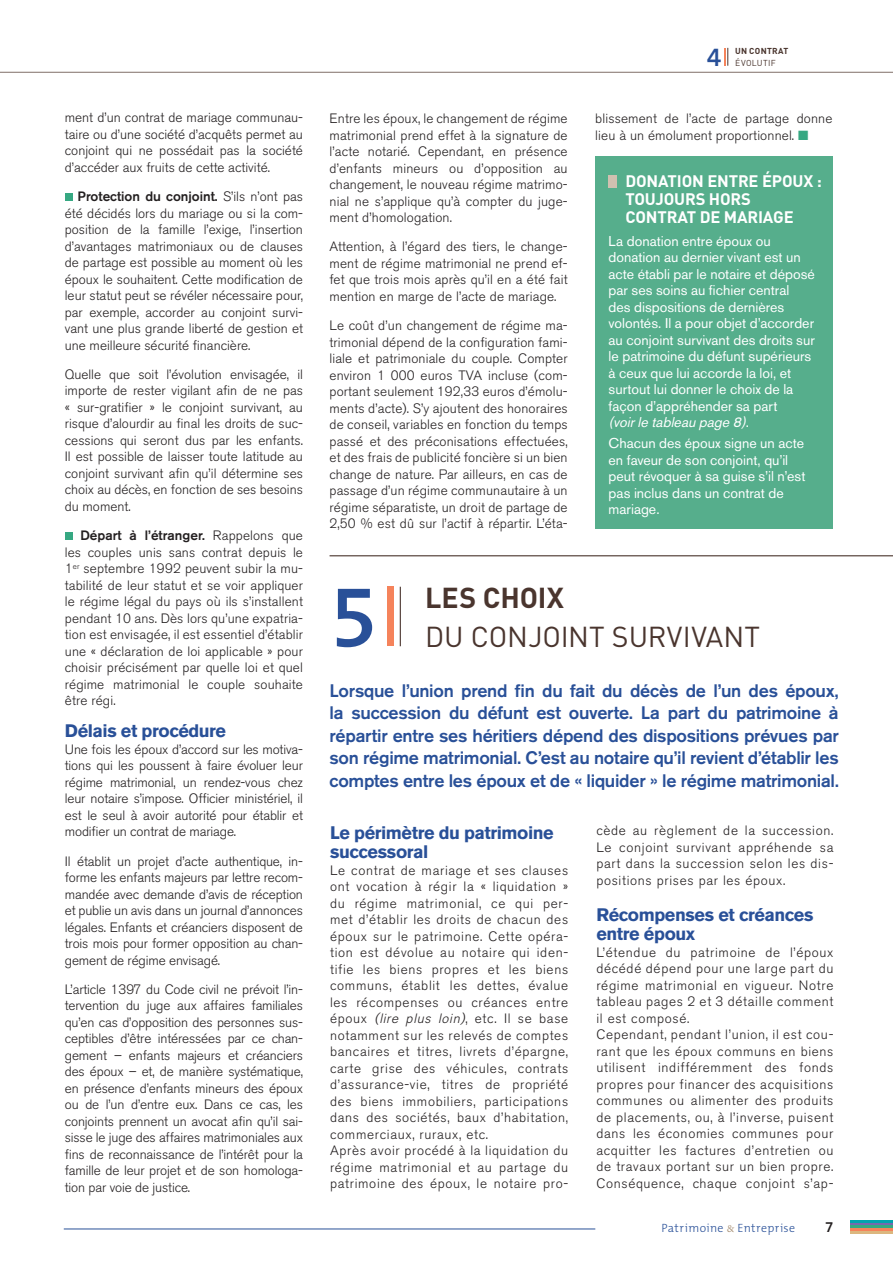
<style>
.page{position:relative;width:893px;height:1263px;background:#fff}
.page>*{position:absolute;margin:0;border:0;box-sizing:border-box;transform-origin:0 0}
.t1{font:600 88.5px "The Mix B6";color:#295098}
.t2{font:28.5px "DIN";color:#4a352e}
.t3{font:700 28.5px "DIN";letter-spacing:-.005em;color:#4a352e}
.t4{font:600 26.55px "The Mix B6";color:#295098}
.t5{font:500 18px/22.5px "Akzidenz Grotesk BE";letter-spacing:-.015em;color:#295098;text-align:justify}
.t6{font:700 18px/19.5px "Akzidenz Grotesk BE";letter-spacing:-.02em;color:#295098}
.t7{font:700 16.5px/18px "DIN";letter-spacing:-.01em;color:#fff}
.t8{font:600 15px "The Mix B6";color:#231f20}
.t9{font:14.1px/16.5px "Akzidenz Grotesk BE";color:#fff}
.t10{font:300 13.5px/16.5px "Akzidenz Grotesk BE";letter-spacing:.05em;color:#231f20;text-align:justify}
.t11{font:300 13.5px/16.5px "Akzidenz Grotesk BE";letter-spacing:.01em;color:#231f20}
.t12{font:300 12px "The Mix B3";letter-spacing:.03em;color:#295098}
.t13{font:700 8.55px "DIN";letter-spacing:.03em;color:#4a352e}
.t14{font:8.55px "DIN";letter-spacing:.035em;color:#4a352e}
.s1{font-weight:500}
.s2{color:#36a882}
.s3{font-style:italic}
.s4{font-family:"Minion Pro";font-weight:400;font-size:10.5px;color:#ab957c}
</style>
<div class="page">
<hr style="left:64px;top:1229px;width:531px;height:1px;background:#295098">
<hr style="left:850px;top:1220px;width:43px;height:2px;background:#02a3ae">
<hr style="left:850px;top:1223px;width:43px;height:2px;background:#7768ae">
<hr style="left:850px;top:1228px;width:43px;height:2px;background:#f5835b">
<hr style="left:850px;top:1226px;width:43px;height:2px;background:#36a882">
<hr style="left:850px;top:1231px;width:43px;height:2px;background:#dcb77f">
<hr style="left:0;top:72px;width:893px;height:1px;background:#8e7e78">
<div style="left:65px;top:193px;width:7px;height:8px;background:#36a882"></div>
<div style="left:65px;top:532px;width:7px;height:8px;background:#36a882"></div>
<hr style="left:330px;top:555px;width:563px;height:1px;background:#4a352e">
<hr style="left:400px;top:587px;width:1px;height:59px;background:#4a352e">
<div style="left:387px;top:587px;width:6px;height:59px;background:#f5835b"></div>
<div style="left:595px;top:156px;width:237px;height:372px;background:#56ae8c"></div>
<div style="left:609px;top:175px;width:8px;height:12px;background:#d0c0b0"></div>
<svg style="left:724px;top:48px;width:4px;height:18px"></svg>
<p class="t10" style="left:65px;top:110px;width:240px">ment d’un contrat de mariage communau&shy;taire ou d’une société d’acquêts permet au conjoint qui ne possédait pas la société d’accéder aux fruits de cette activité.</p>
<p class="t10" style="left:65px;top:188px;width:240px;text-indent:13px"><span class="s1">Protection du conjoint.</span> S’ils n’ont pas été décidés lors du mariage ou si la com&shy;position de la famille l’exige, l’insertion d’avantages matrimoniaux ou de clauses de partage est possible au moment où les époux le souhaitent. Cette modification de leur statut peut se révéler nécessaire pour, par exemple, accorder au conjoint survi&shy;vant une plus grande liberté de gestion et une meilleure sécurité financière.</p>
<p class="t10" style="left:65px;top:366px;width:240px">Quelle que soit l’évolution envisagée, il importe de rester vigilant afin de ne pas « sur-gratifier » le conjoint survivant, au risque d’alourdir au final les droits de suc&shy;cessions qui seront dus par les enfants.<br>Il est possible de laisser toute latitude au conjoint survivant afin qu’il détermine ses choix au décès, en fonction de ses besoins du moment.</p>
<p class="t10" style="left:65px;top:527px;width:240px;text-indent:16px"><span class="s1">Départ à l’étranger.</span> Rappelons que les couples unis sans contrat depuis le 1<sup>er</sup> septembre 1992 peuvent subir la mu&shy;tabilité de leur statut et se voir appliquer le régime légal du pays où ils s’installent pendant 10 ans. Dès lors qu’une expatria&shy;tion est envisagée, il est essentiel d’établir une « déclaration de loi applicable » pour choisir précisément par quelle loi et quel régime matrimonial le couple souhaite être régi.</p>
<h3 class="t6" style="left:65px;top:721px;width:163px">Délais et procédure</h3>
<p class="t10" style="left:65px;top:741px;width:240px">Une fois les époux d’accord sur les motiva&shy;tions qui les poussent à faire évoluer leur régime matrimonial, un rendez-vous chez leur notaire s’impose. Officier ministériel, il est le seul à avoir autorité pour établir et modifier un contrat de mariage.</p>
<p class="t10" style="left:65px;top:853px;width:240px">Il établit un projet d’acte authentique, in&shy;forme les enfants majeurs par lettre recom&shy;mandée avec demande d’avis de réception et publie un avis dans un journal d’annonces légales. Enfants et créanciers disposent de trois mois pour former opposition au chan&shy;gement de régime envisagé.</p>
<p class="t10" style="left:65px;top:981px;width:240px">L’article 1397 du Code civil ne prévoit l’in&shy;tervention du juge aux affaires familiales qu’en cas d’opposition des personnes sus&shy;ceptibles d’être intéressées par ce chan&shy;gement – enfants majeurs et créanciers des époux – et, de manière systématique, en présence d’enfants mineurs des époux ou de l’un d’entre eux. Dans ce cas, les conjoints prennent un avocat afin qu’il sai&shy;sisse le juge des affaires matrimoniales aux fins de reconnaissance de l’intérêt pour la famille de leur projet et de son homologa&shy;tion par voie de justice.</p>
<p class="t10" style="left:330px;top:110px;width:240px">Entre les époux, le changement de régime matrimonial prend effet à la signature de l’acte notarié. Cependant, en présence d’enfants mineurs ou d’opposition au changement, le nouveau régime matrimo&shy;nial ne s’applique qu’à compter du juge&shy;ment d’homologation.</p>
<p class="t10" style="left:330px;top:239px;width:240px">Attention, à l’égard des tiers, le change&shy;ment de régime matrimonial ne prend ef&shy;fet que trois mois après qu’il en a été fait mention en marge de l’acte de mariage.</p>
<p class="t10" style="left:330px;top:317px;width:240px">Le coût d’un changement de régime ma&shy;trimonial dépend de la configuration fami&shy;liale et patrimoniale du couple. Compter environ 1 000 euros TVA incluse (com&shy;portant seulement 192,33 euros d’émolu&shy;ments d’acte). S’y ajoutent des honoraires de conseil, variables en fonction du temps passé et des préconisations effectuées, et des frais de publicité foncière si un bien change de nature. Par ailleurs, en cas de passage d’un régime communautaire à un régime séparatiste, un droit de partage de 2,50 % est dû sur l’actif à répartir. L’éta-</p>
<p class="t13" style="left:735px;top:46px;width:55px">UN CONTRAT</p>
<h3 class="t4" style="left:707px;top:43px;width:16px">4</h3>
<p class="t14" style="left:735px;top:57px;width:42px">ÉVOLUTIF</p>
<p class="t11" style="left:595px;top:111px;width:239px">blissement de l’acte de partage donne lieu à un émolument proportionnel. <span class="s2">■</span></p>
<p class="t7" style="left:625px;top:172px;width:198px">DONATION ENTRE ÉPOUX :<br>TOUJOURS HORS<br>CONTRAT DE MARIAGE</p>
<p class="t9" style="left:609px;top:233px;width:208px">La donation entre époux ou donation au dernier vivant est un acte établi par le notaire et déposé par ses soins au fichier central des dispositions de dernières volontés. Il a pour objet d’accorder au conjoint survivant des droits sur le patrimoine du défunt supérieurs à ceux que lui accorde la loi, et surtout lui donner le choix de la façon d’appréhender sa part <span class="s3">(voirle tableau page 8)</span>.</p>
<p class="t9" style="left:609px;top:435px;width:198px">Chacun des époux signe un acte en faveur de son conjoint, qu’il peut révoquer à sa guise s’il n’est pas inclus dans un contrat de mariage.</p>
<h1 class="t1" style="left:330px;top:570px;width:50px">5</h1>
<h2 class="t3" style="left:425px;top:579px;width:140px">LES CHOIX</h2>
<h2 class="t2" style="left:425px;top:619px;width:336px">DU CONJOINT SURVIVANT</h2>
<p class="t5" style="left:330px;top:679px;width:511px">Lorsque l’union prend fin du fait du décès de l’un des époux, la succession du défunt est ouverte. La part du patrimoine à répartir entre ses héritiers dépend des dispositions prévues par son régime matrimonial. C’est au notaire qu’il revient d’établir les comptes entre les époux et de « liquider » le régime matrimonial.</p>
<h3 class="t6" style="left:330px;top:823px;width:225px">Le périmètre du patrimoine successoral</h3>
<p class="t10" style="left:330px;top:862px;width:240px;text-align:left">Le contrat de mariage et ses clauses ont vocation à régir la « liquidation » du régime matrimonial, ce qui per&shy;met d’établir les droits de chacun des époux sur le patrimoine. Cette opéra&shy;tion est dévolue au notaire qui iden&shy;tifie les biens propres et les biens communs, établit les dettes, évalue les récompenses ou créances entre époux <span class="s3">(lire plus loin)</span>, etc. Il se base notamment sur les relevés de comptes bancaires et titres, livrets d’épargne, carte grise des véhicules, contrats d’assurance-vie, titres de propriété des biens immobiliers, participations dans des sociétés, baux d’habitation, commerciaux, ruraux, etc.<br>Après avoir procédé à la liquidation du régime matrimonial et au partage du patrimoine des époux, le notaire pro-</p>
<p class="t10" style="left:596px;top:823px;width:239px">cède au règlement de la succession.<br>Le conjoint survivant appréhende sa part dans la succession selon les dis&shy;positions prises par les époux.</p>
<h3 class="t6" style="left:596px;top:905px;width:219px">Récompenses et créances entre époux</h3>
<p class="t10" style="left:596px;top:944px;width:239px;text-align:left">L’étendue du patrimoine de l’époux décédé dépend pour une large part du régime matrimonial en vigueur. Notre tableau pages 2 et 3 détaille comment il est composé.<br>Cependant, pendant l’union, il est cou&shy;rant que les époux communs en biens utilisent indifféremment des fonds propres pour financer des acquisitions communes ou alimenter des produits de placements, ou, à l’inverse, puisent dans les économies communes pour acquitter les factures d’entretien ou de travaux portant sur un bien propre.<br>Conséquence, chaque conjoint s’ap-</p>
<p class="t12" style="left:661px;top:1221px;width:135px">Patrimoine <span class="s4">&amp;</span> Entreprise</p>
<p class="t8" style="left:825px;top:1219px;width:10px">7</p>
</div>
